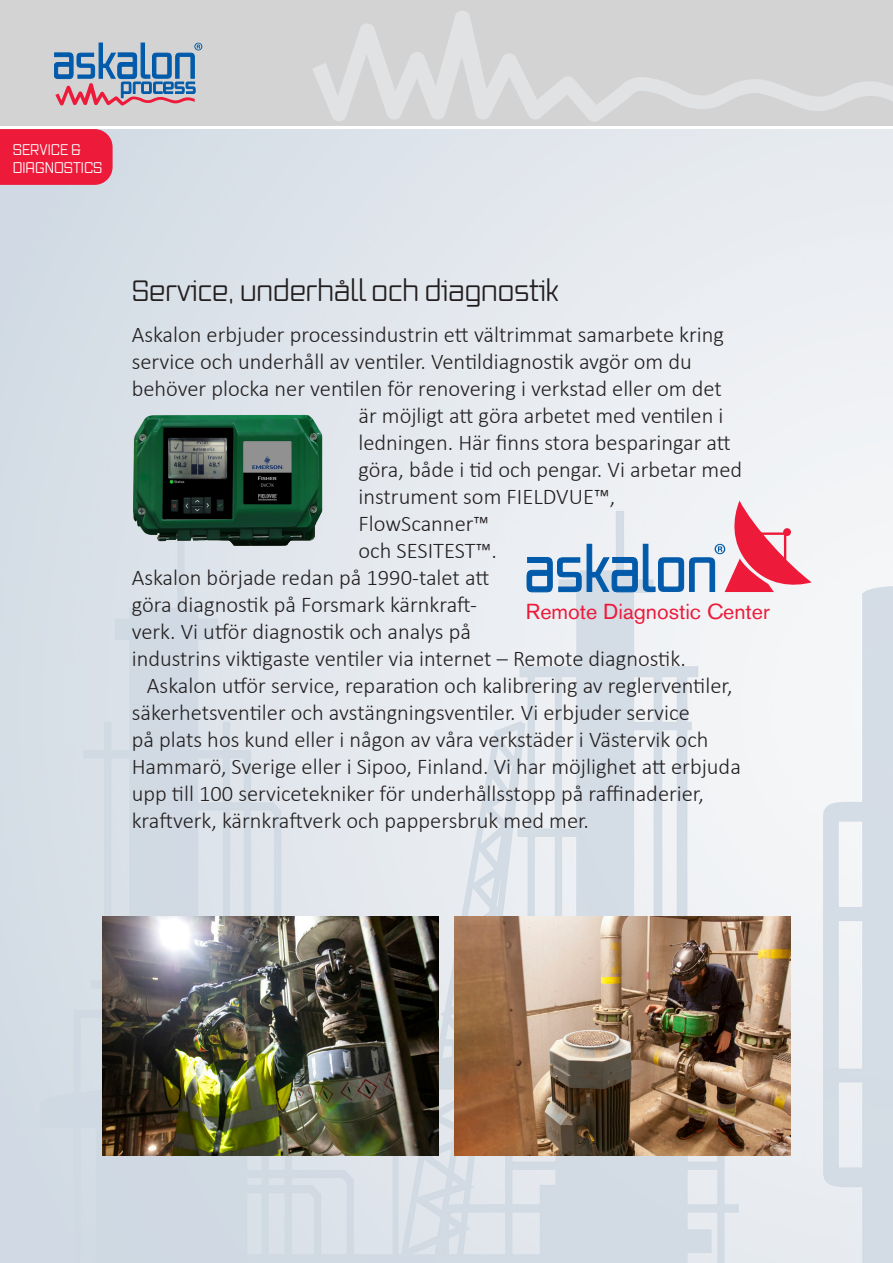
<style>
.page{position:relative;width:893px;height:1263px;background:#fff}
.page>*{position:absolute;margin:0;border:0;box-sizing:border-box;transform-origin:0 0}
.t1{font:28.5px "Vox Round";color:#231f20}
.t2{font:300 22.5px/27px "Calibri";color:#231f20}
.t3{font:21.6px "Akzidenz Grotesk BE";color:#ed1a3a}
.t4{font:15px/18px "Vox Round";color:#fff}
</style>
<div class="page">
<div style="left:0;top:0;width:893px;height:126px;background:#d3d3d3"></div>
<svg style="left:313px;top:11px;width:580px;height:111px"></svg>
<svg style="left:54px;top:43px;width:148px;height:63px"></svg>
<img style="left:0;top:129px;width:893px;height:1134px">
<div style="left:0;top:129px;width:113px;height:56px;background:#ed1a3a"></div>
<svg style="left:527px;top:501px;width:285px;height:91px"></svg>
<div style="left:783px;top:528px;width:8px;height:8px;background:#ed1a3a;border-radius:50%"></div>
<img style="left:129px;top:411px;width:204px;height:138px">
<img style="left:454px;top:916px;width:336px;height:239px">
<img style="left:103px;top:916px;width:336px;height:239px">
<p class="t4" style="left:13px;top:140px;width:91px">SERVICE &amp;<br>DIAGNOSTICS</p>
<p class="t1" style="left:132px;top:272px;width:429px">Service, underhåll och diagnostik</p>
<p class="t2" style="left:132px;top:321px;width:594px">Askalon erbjuder processindustrin ett vältrimmat samarbete kring service och underhåll av ventiler. Ventildiagnostik avgör om du</p>
<p class="t2" style="left:132px;top:375px;width:592px">behöver plocka ner ventilen för renovering i verkstad eller om det</p>
<p class="t2" style="left:358px;top:402px;width:385px">är möjligt att göra arbetet med ventilen i ledningen. Här finns stora besparingar att göra, både i tid och pengar. Vi arbetar med instrument som FIELDVUE™,</p>
<p class="t2" style="left:358px;top:510px;width:140px">FlowScanner™ och SESITEST™.</p>
<p class="t2" style="left:132px;top:564px;width:359px">Askalon började redan på 1990-talet att göra diagnostik på Forsmark kärnkraft-</p>
<p class="t2" style="left:132px;top:618px;width:341px">verk. Vi utför diagnostik och analys på</p>
<p class="t2" style="left:132px;top:645px;width:556px">industrins viktigaste ventiler via internet – Remote diagnostik.</p>
<p class="t2" style="left:132px;top:672px;width:602px;text-indent:15px">Askalon utför service, reparation och kalibrering av reglerventiler, säkerhetsventiler och avstängningsventiler. Vi erbjuder service</p>
<p class="t2" style="left:132px;top:726px;width:611px">på plats hos kund eller i någon av våra verkstäder i Västervik och<br>Hammarö, Sverige eller i Sipoo, Finland. Vi har möjlighet att erbjuda upp till 100 servicetekniker för underhållsstopp på raffinaderier,</p>
<p class="t2" style="left:132px;top:807px;width:459px">kraftverk, kärnkraftverk och pappersbruk med mer.</p>
<p class="t3" style="left:526px;top:599px;width:245px">Remote Diagnostic Center</p>
</div>
